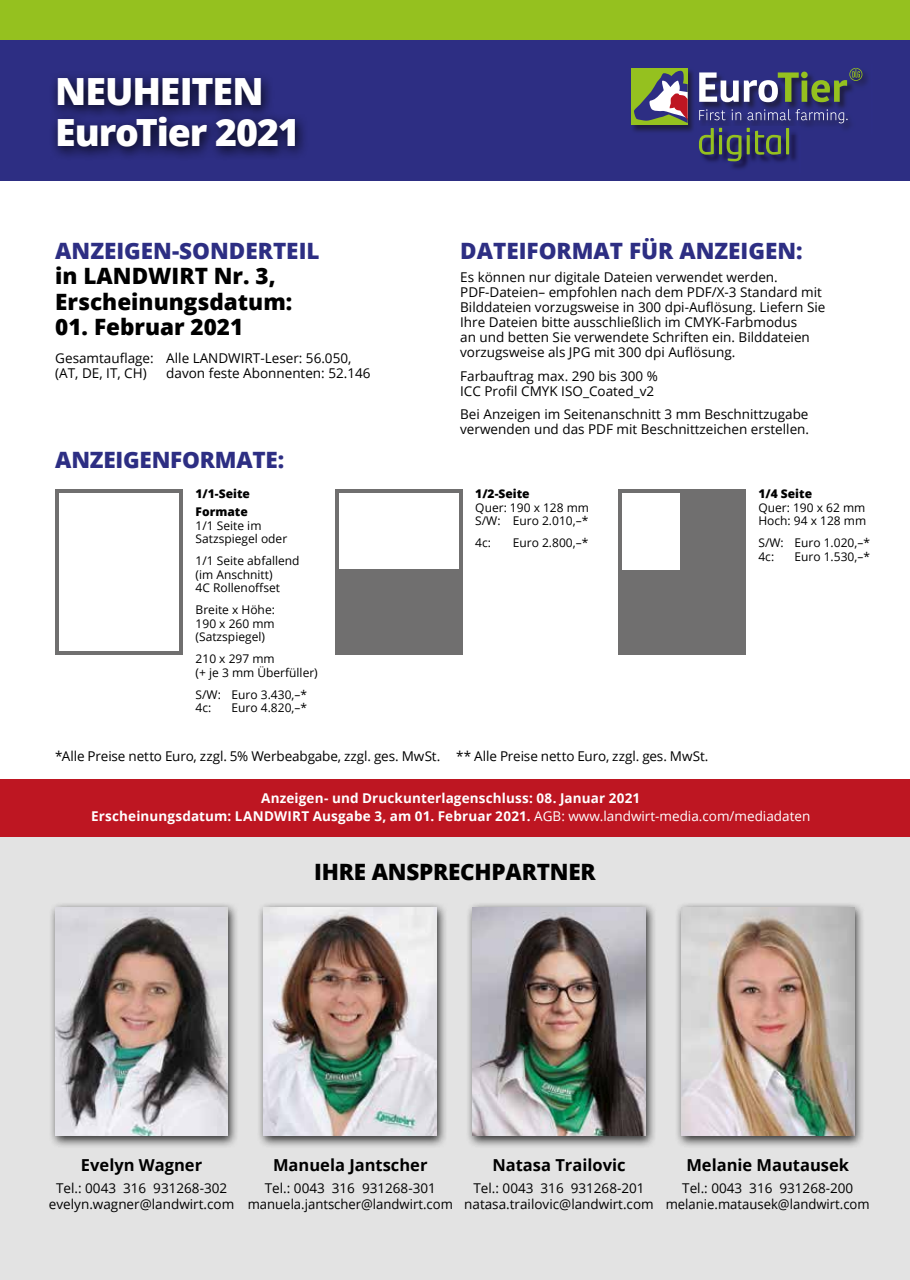
<style>
.page{position:relative;width:910px;height:1280px;background:#fff}
.page>*{position:absolute;margin:0;border:0;box-sizing:border-box;transform-origin:0 0}
.t1{font:800 37.5px/40.5px "Open Sans";letter-spacing:-.03em;color:#fff}
.t2{font:800 22.5px/25.5px "Open Sans";color:#000}
.t3{font:800 22.5px "Open Sans";color:#2d2e83}
.t4{font:700 16.5px "Open Sans";color:#000}
.t5{font:13.5px/15px "Open Sans";color:#000}
.t6{font:700 13.5px/18px "Open Sans";letter-spacing:.01em;color:#fff;text-align:center}
.t7{font:12px/13.5px "Open Sans";color:#000}
.t8{font:800 12px/17.7px "Open Sans";color:#000}
.s1{font-weight:400}
</style>
<div class="page">
<div style="left:0;top:826px;width:910px;height:454px;background:#e3e3e3"></div>
<div style="left:0;top:779px;width:910px;height:57px;background:#be1622"></div>
<div style="left:55px;top:489px;width:128px;height:166px;background:#706f6f"></div>
<div style="left:60px;top:493px;width:119px;height:158px;background:#fff"></div>
<div style="left:335px;top:489px;width:128px;height:166px;background:#706f6f"></div>
<div style="left:339px;top:493px;width:119px;height:76px;background:#fff"></div>
<div style="left:618px;top:489px;width:128px;height:166px;background:#706f6f"></div>
<div style="left:622px;top:493px;width:58px;height:77px;background:#fff"></div>
<div style="left:0;top:0;width:910px;height:40px;background:#95c11f"></div>
<div style="left:0;top:40px;width:910px;height:141px;background:#2d2e83"></div>
<img style="left:632px;top:70px;width:236px;height:62px">
<div style="left:631px;top:68px;width:57px;height:57px;background:#95c11f"></div>
<svg style="left:634px;top:70px;width:54px;height:53px"></svg>
<svg style="left:699px;top:68px;width:163px;height:34px"></svg>
<img style="left:698px;top:127px;width:87px;height:42px">
<svg style="left:699px;top:109px;width:149px;height:52px"></svg>
<div style="left:49px;top:71px;width:259px;height:90px;background:#000;opacity:.85"></div>
<div style="left:48px;top:902px;width:191px;height:246px;background:#000;opacity:.8"></div>
<img style="left:55px;top:907px;width:173px;height:229px">
<div style="left:257px;top:902px;width:191px;height:246px;background:#000;opacity:.8"></div>
<img style="left:264px;top:907px;width:173px;height:229px">
<div style="left:466px;top:902px;width:190px;height:246px;background:#000;opacity:.8"></div>
<img style="left:473px;top:907px;width:172px;height:229px">
<div style="left:675px;top:902px;width:190px;height:246px;background:#000;opacity:.8"></div>
<img style="left:681px;top:907px;width:173px;height:229px">
<h1 class="t1" style="left:55px;top:69px;width:246px">NEUHEITEN<br>EuroTier 2021</h1>
<h2 class="t3" style="left:55px;top:234px;width:266px">ANZEIGEN-SONDERTEIL</h2>
<h2 class="t2" style="left:55px;top:262px;width:239px">in LANDWIRT Nr. 3,<br>Erscheinungsdatum:</h2>
<h2 class="t2" style="left:55px;top:313px;width:190px">01. Februar 2021</h2>
<p class="t5" style="left:55px;top:350px;width:298px">Gesamtauflage: Alle LANDWIRT-Leser: 56.050, (AT, DE, IT, CH)</p>
<p class="t5" style="left:166px;top:365px;width:206px">davon feste Abonnenten: 52.146</p>
<h2 class="t3" style="left:55px;top:443px;width:230px">ANZEIGENFORMATE:</h2>
<p class="t8" style="left:196px;top:484px;width:56px">1/1-Seite<br>Formate</p>
<p class="t7" style="left:196px;top:518px;width:93px">1/1 Seite im<br>Satzspiegel oder</p>
<p class="t7" style="left:196px;top:554px;width:105px">1/1 Seite abfallend (im Anschnitt)<br>4C Rollenoffset</p>
<p class="t7" style="left:196px;top:603px;width:81px;text-align:justify">Breite x Höhe:<br>190 x 260 mm (Satzspiegel)</p>
<p class="t7" style="left:196px;top:652px;width:124px">210 x 297 mm<br>(+ je 3 mm Überfüller)</p>
<p class="t7" style="left:196px;top:687px;width:113px">S/W: Euro 3.430,–*<br>4c:</p>
<p class="t7" style="left:232px;top:701px;width:77px">Euro 4.820,–*</p>
<h2 class="t3" style="left:460px;top:234px;width:344px">DATEIFORMAT FÜR ANZEIGEN:</h2>
<p class="t5" style="left:460px;top:270px;width:367px">Es können nur digitale Dateien verwendet werden.<br>PDF-Dateien– empfohlen nach dem PDF/X-3 Standard mit Bilddateien vorzugsweise in 300 dpi-Auflösung. Liefern Sie Ihre Dateien bitte ausschließlich im CMYK-Farbmodus<br>an und betten Sie verwendete Schriften ein. Bilddateien vorzugsweise als JPG mit 300 dpi Auflösung.</p>
<p class="t5" style="left:460px;top:368px;width:199px">Farbauftrag max. 290 bis 300 %<br>ICC Profil CMYK ISO_Coated_v2</p>
<p class="t5" style="left:460px;top:407px;width:350px">Bei Anzeigen im Seitenanschnitt 3 mm Beschnittzugabe verwenden und das PDF mit Beschnittzeichen erstellen.</p>
<p class="t8" style="left:475px;top:484px;width:56px">1/2-Seite</p>
<p class="t7" style="left:475px;top:500px;width:115px">Quer: 190 x 128 mm<br>S/W: Euro 2.010,–*</p>
<p class="t7" style="left:475px;top:536px;width:17px">4c:</p>
<p class="t7" style="left:513px;top:536px;width:77px">Euro 2.800,–*</p>
<p class="t8" style="left:758px;top:484px;width:55px">1/4 Seite</p>
<p class="t7" style="left:758px;top:500px;width:109px">Quer: 190 x 62 mm<br>Hoch: 94 x 128 mm</p>
<p class="t7" style="left:758px;top:536px;width:113px">S/W: Euro 1.020,–*<br>4c:</p>
<p class="t7" style="left:794px;top:549px;width:77px">Euro 1.530,–*</p>
<p class="t5" style="left:55px;top:748px;width:655px">*Alle Preise netto Euro, zzgl. 5% Werbeabgabe, zzgl. ges. MwSt. ** Alle Preise netto Euro, zzgl. ges. MwSt.</p>
<p class="t6" style="left:91px;top:789px;width:721px">Anzeigen- und Druckunterlagenschluss: 08. Januar 2021<br>Erscheinungsdatum: LANDWIRT Ausgabe 3, am 01. Februar 2021. <span class="s1">AGB: www.landwirt-media.com/mediadaten</span></p>
<h2 class="t2" style="left:314px;top:858px;width:283px">IHRE ANSPRECHPARTNER</h2>
<p class="t4" style="left:81px;top:1153px;width:123px">Evelyn Wagner</p>
<p class="t5" style="left:49px;top:1180px;width:187px;line-height:15.8px;text-align:center">Tel.: 0043 316 931268-302 evelyn.wagner@landwirt.com</p>
<p class="t4" style="left:273px;top:1153px;width:156px">Manuela Jantscher</p>
<p class="t5" style="left:248px;top:1180px;width:207px;line-height:15.8px;text-align:center">Tel.: 0043 316 931268-301 manuela.jantscher@landwirt.com</p>
<p class="t4" style="left:492px;top:1153px;width:135px">Natasa Trailovic</p>
<p class="t5" style="left:464px;top:1180px;width:191px;line-height:15.8px;text-align:center">Tel.: 0043 316 931268-201 natasa.trailovic@landwirt.com</p>
<p class="t4" style="left:686px;top:1153px;width:164px">Melanie Mautausek</p>
<p class="t5" style="left:666px;top:1180px;width:205px;line-height:15.8px;text-align:center">Tel.: 0043 316 931268-200 melanie.matausek@landwirt.com</p>
</div>
